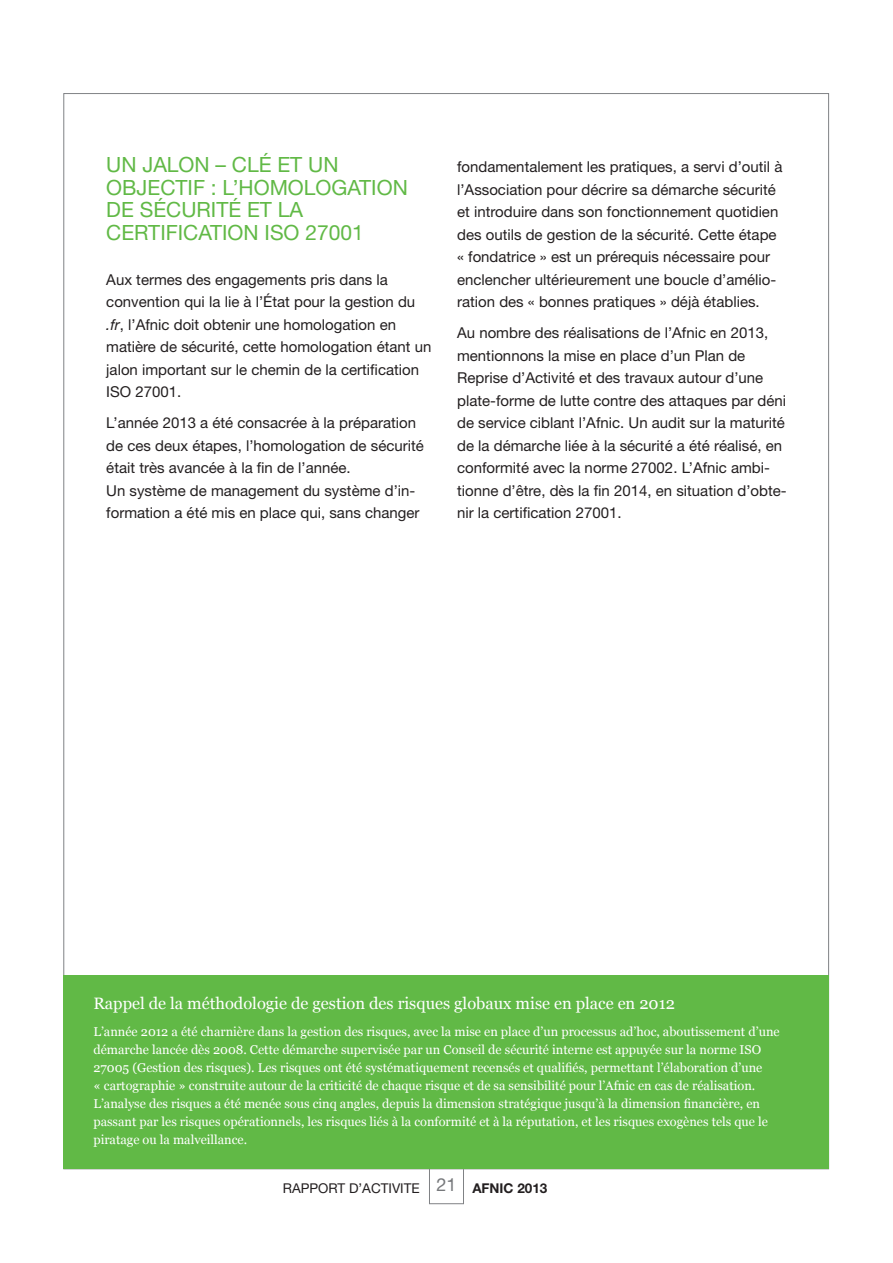
<style>
.page{position:relative;width:893px;height:1263px;background:#fff}
.page>*{position:absolute;margin:0;border:0;box-sizing:border-box;transform-origin:0 0}
.t1{font:21px/22.5px "Helvetica Neue";color:#61b946}
.t2{font:16.5px "Georgia";color:#fff}
.t3{font:15px/22.5px "Helvetica Neue";color:#231f20}
.t4{font:13.5px "Helvetica Neue";color:#231f20}
.t5{font:12.75px/18px "Georgia";color:#fff}
.s1{font-style:italic}
.s2{font-size:18px;color:#76787b}
.s3{font-weight:700}
</style>
<div class="page">
<div style="left:429px;top:1168px;width:35px;height:36px;border:1px solid #808285"></div>
<div style="left:63px;top:976px;width:766px;height:193px;background:#61b946"></div>
<h1 class="t1" style="left:106px;top:153px;width:303px">UN JALON – CLÉ ET UN<br>OBJECTIF : L’HOMOLOGATION<br>DE SÉCURITÉ ET LA<br>CERTIFICATION ISO 27001</h1>
<p class="t3" style="left:106px;top:268px;width:327px">Aux termes des engagements pris dans la convention qui la lie à l’État pour la gestion du <span class="s1">.fr</span>, l’Afnic doit obtenir une homologation en matière de sécurité, cette homologation étant un jalon important sur le chemin de la certification ISO 27001.</p>
<p class="t3" style="left:106px;top:411px;width:319px">L’année 2013 a été consacrée à la préparation de ces deux étapes, l’homologation de sécurité était très avancée à la fin de l’année.<br>Un système de management du système d’in&shy;formation a été mis en place qui, sans changer</p>
<p class="t3" style="left:457px;top:155px;width:327px">fondamentalement les pratiques, a servi d’outil à l’Association pour décrire sa démarche sécurité et introduire dans son fonctionnement quotidien des outils de gestion de la sécurité. Cette étape « fondatrice » est un prérequis nécessaire pour enclencher ultérieurement une boucle d’amélio&shy;ration des « bonnes pratiques » déjà établies.</p>
<p class="t3" style="left:457px;top:321px;width:331px">Au nombre des réalisations de l’Afnic en 2013, mentionnons la mise en place d’un Plan de Reprise d’Activité et des travaux autour d’une plate-forme de lutte contre des attaques par déni de service ciblant l’Afnic. Un audit sur la maturité de la démarche liée à la sécurité a été réalisé, en conformité avec la norme 27002. L’Afnic ambi&shy;tionne d’être, dès la fin 2014, en situation d’obte&shy;nir la certification 27001.</p>
<p class="t2" style="left:93px;top:994px;width:583px">Rappel de la méthodologie de gestion des risques globaux mise en place en 2012</p>
<p class="t5" style="left:93px;top:1022px;width:688px">L’année 2012 a été charnière dans la gestion des risques, avec la mise en place d’un processus ad’hoc, aboutissement d’une démarche lancée dès 2008. Cette démarche supervisée par un Conseil de sécurité interne est appuyée sur la norme ISO 27005 (Gestion des risques). Les risques ont été systématiquement recensés et qualifiés, permettant l’élaboration d’une<br>« cartographie » construite autour de la criticité de chaque risque et de sa sensibilité pour l’Afnic en cas de réalisation.<br>L’analyse des risques a été menée sous cinq angles, depuis la dimension stratégique jusqu’à la dimension financière, en passant par les risques opérationnels, les risques liés à la conformité et à la réputation, et les risques exogènes tels que le piratage ou la malveillance.</p>
<p class="t4" style="left:283px;top:1180px;width:266px">RAPPORT D’ACTIVITE <span class="s2">21</span> <span class="s3">AFNIC 2013</span></p>
</div>
